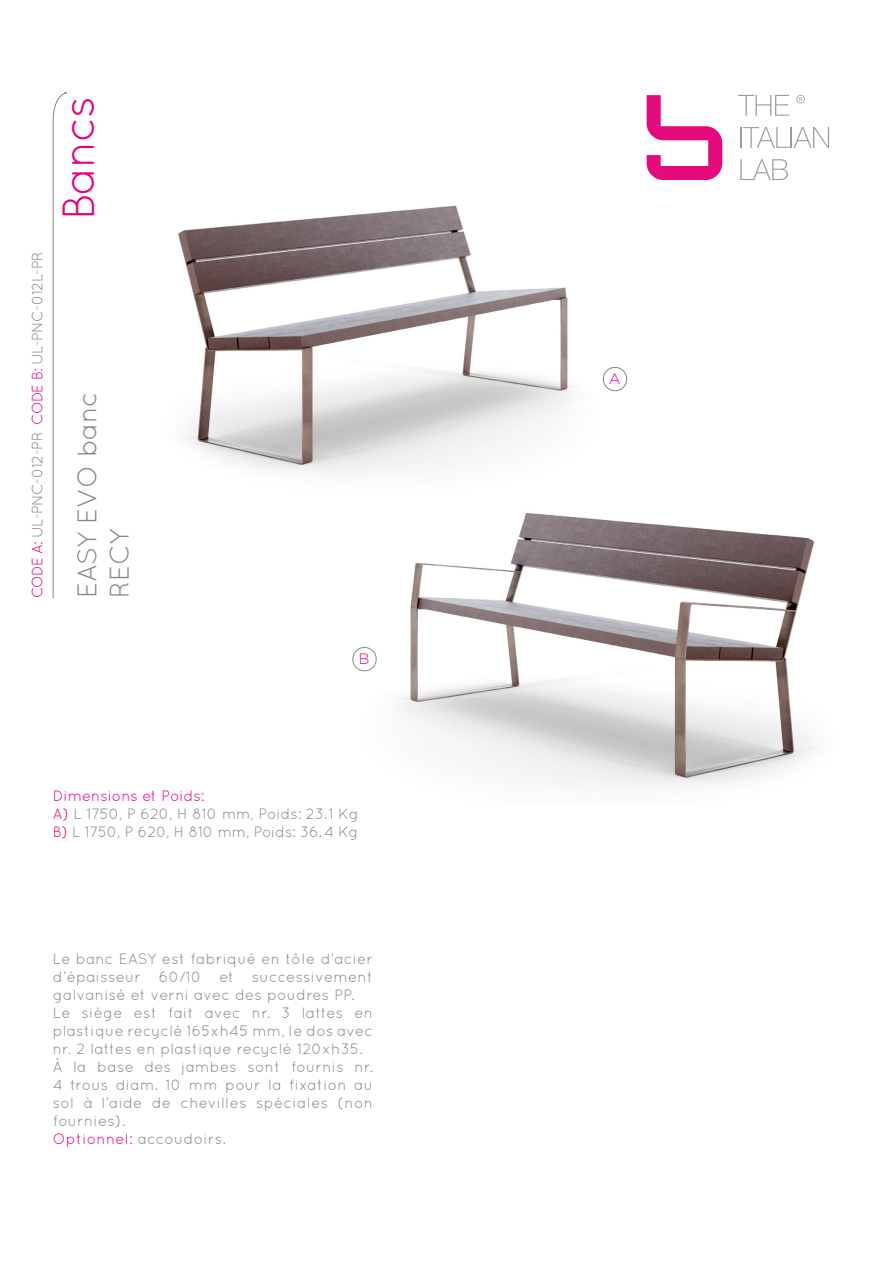
<style>
.page{position:relative;width:893px;height:1263px;background:#fff}
.page>*{position:absolute;margin:0;border:0;box-sizing:border-box;transform-origin:0 0}
.t1{font:45px "Quicksand";letter-spacing:-.03em;color:#e6007e}
.t2{font:27px/32.4px "Quicksand";color:#878787}
.t3{font:15px/18px "Quicksand";letter-spacing:.02em;color:#878787;text-align:justify}
.t4{font:15px "Quicksand";letter-spacing:-.035em;color:#878787}
.t5{font:15px "Quicksand";color:#878787}
.t6{font:15px "Quicksand";letter-spacing:-.01em;color:#878787}
.t7{font:15px "Quicksand";color:#e6007e}
.t8{font:300 15px "Regencie";color:#e6007e}
.s1{color:#e6007e}
.s2{color:#e5007a}
</style>
<div class="page">
<img style="left:352px;top:513px;width:463px;height:274px">
<img style="left:178px;top:205px;width:450px;height:268px">
<div style="left:623px;top:23px;width:227px;height:194px;background:#fff"></div>
<svg style="left:738px;top:95px;width:51px;height:21px"></svg>
<hr style="left:740px;top:127px;width:2px;height:21px;background:#9c9a9a">
<svg style="left:743px;top:127px;width:86px;height:21px"></svg>
<svg style="left:740px;top:159px;width:48px;height:21px"></svg>
<svg style="left:647px;top:95px;width:75px;height:85px"></svg>
<svg style="left:796px;top:95px;width:9px;height:8px"></svg>
<svg style="left:52px;top:92px;width:15px;height:507px"></svg>
<div style="left:603px;top:367px;width:24px;height:24px;border:1px solid #878787;border-radius:50%"></div>
<div style="left:352px;top:647px;width:25px;height:24px;border:1px solid #878787;border-radius:50%"></div>
<p class="t4" style="left:29px;top:598px;width:348px;rotate:-90deg"><span class="s1">CODE A:</span> UL-PNC-012-PR <span class="s1">CODE B:</span> UL-PNC-012L-PR</p>
<p class="t1" style="left:53px;top:220px;width:126px;rotate:-90deg">Bancs</p>
<p class="t2" style="left:70px;top:598px;width:209px;rotate:-90deg">EASY EVO banc<br>RECY</p>
<p class="t8" style="left:359px;top:649px;width:11px">B</p>
<p class="t7" style="left:53px;top:787px;width:153px">Dimensions et Poids:</p>
<p class="t5" style="left:53px;top:805px;width:307px"><span class="s2">A)</span> L 1750, P 620, H 810 mm, Poids: 23.1 Kg</p>
<p class="t6" style="left:53px;top:823px;width:307px"><span class="s2">B)</span> L 1750, P 620, H 810 mm, Poids: 36.4 Kg</p>
<p class="t3" style="left:53px;top:950px;width:322px">Le banc EASY est fabriqué en tôle d’acier d’épaisseur 60/10 et successivement galvanisé et verni avec des poudres PP.</p>
<p class="t3" style="left:53px;top:1004px;width:322px">Le siège est fait avec nr. 3 lattes en plastique recyclé 165xh45 mm, le dos avec nr. 2 lattes en plastique recyclé 120xh35.</p>
<p class="t3" style="left:53px;top:1058px;width:322px">À la base des jambes sont fournis nr.<br>4 trous diam. 10 mm pour la fixation au sol à l’aide de chevilles spéciales (non fournies).</p>
<p class="t3" style="left:53px;top:1130px;width:175px"><span class="s1">Optionnel:</span> accoudoirs.</p>
<p class="t8" style="left:609px;top:369px;width:13px">A</p>
</div>
